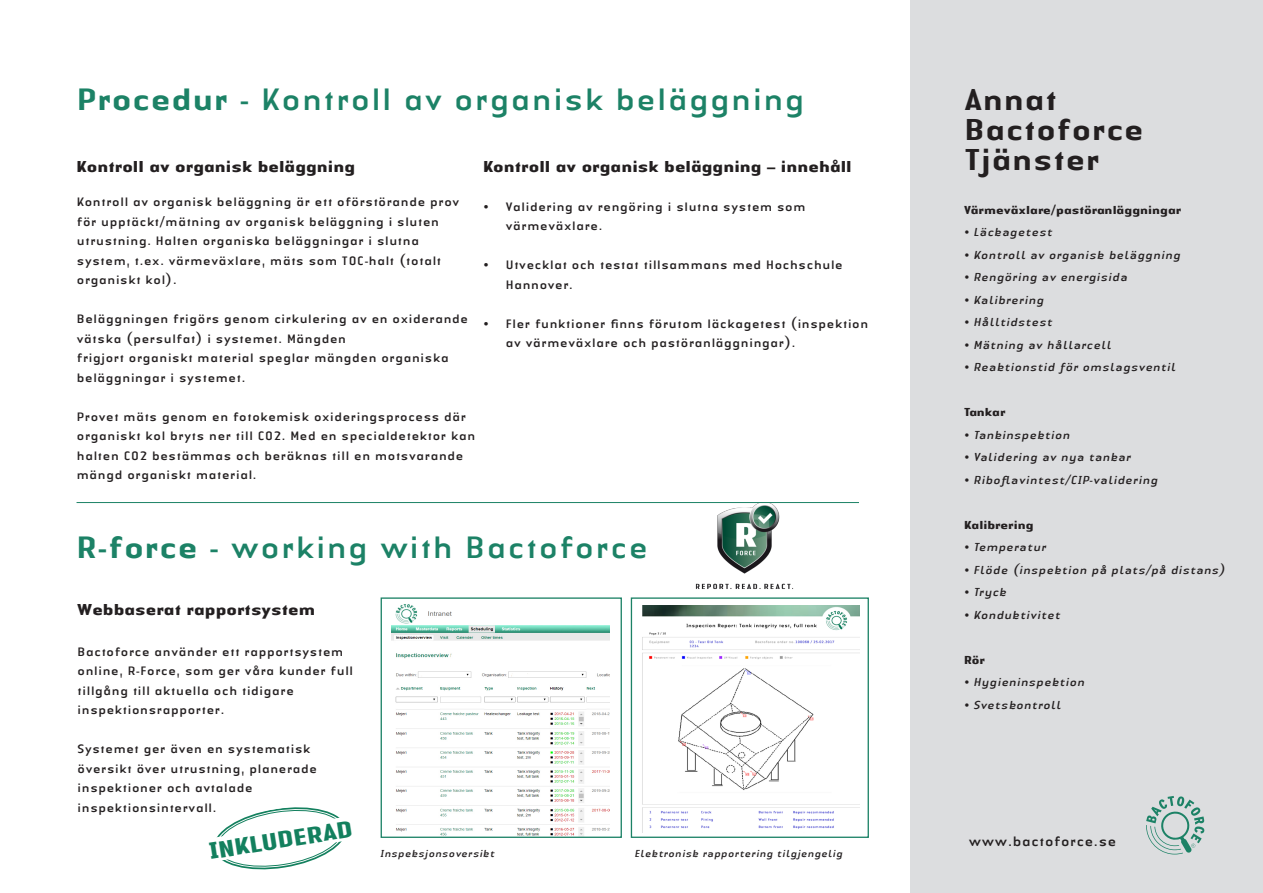
<style>
.page{position:relative;width:1263px;height:893px;background:#fff}
.page>*{position:absolute;margin:0;border:0;box-sizing:border-box;transform-origin:0 0}
.t1{font:32.25px "Authentic Sans LT";color:#1c8266}
.t2{font:500 31.5px "Authentic Sans LT";color:#231f20}
.t3{font:700 24.15px "Authentic Sans Com";color:#13805e}
.t4{font:700 16.5px "Authentic Sans LT";color:#231f20}
.t5{font:14.25px "Authentic Sans LT";color:#231f20}
.t6{font:12.75px/19.5px "Authentic Sans LT";color:#231f20}
.t7{font:italic 12px "Authentic Sans Com";color:#231f20}
.t8{font:700 12px "Authentic Sans Com";color:#231f20}
.t9{font:italic 10.5px "Authentic Sans Com";color:#231f20}
.s1{font-weight:500}
</style>
<div class="page">
<div style="left:910px;top:0;width:353px;height:893px;background:#dcdddf"></div>
<img style="left:691px;top:503px;width:106px;height:86px">
<hr style="left:77px;top:502px;width:782px;height:1px;background:#1c8266">
<svg style="left:1146px;top:796px;width:59px;height:58px"></svg>
<svg style="left:216px;top:807px;width:126px;height:63px"></svg>
<img style="left:391px;top:604px;width:218px;height:232px">
<img style="left:642px;top:605px;width:218px;height:228px">
<div style="left:631px;top:597px;width:238px;height:241px;border:1px solid #1c8266"></div>
<div style="left:381px;top:597px;width:241px;height:241px;border:1px solid #1c8266"></div>
<p class="t1" style="left:77px;top:79px;width:730px"><span class="s1">Procedur</span> - Kontroll av organisk beläggning</p>
<p class="t4" style="left:77px;top:156px;width:280px">Kontroll av organisk beläggning</p>
<p class="t6" style="left:77px;top:192px;width:385px">Kontroll av organisk beläggning är ett oförstörande prov för upptäckt/mätning av organisk beläggning i sluten utrustning. Halten organiska beläggningar i slutna</p>
<p class="t6" style="left:77px;top:251px;width:366px">system, t.ex. värmeväxlare, mäts som TOC-halt (totalt organiskt kol).</p>
<p class="t6" style="left:77px;top:309px;width:393px">Beläggningen frigörs genom cirkulering av en oxiderande vätska (persulfat) i systemet. Mängden</p>
<p class="t6" style="left:77px;top:348px;width:374px">frigjort organiskt material speglar mängden organiska beläggningar i systemet.</p>
<p class="t6" style="left:77px;top:407px;width:400px">Provet mäts genom en fotokemisk oxideringsprocess där organiskt kol bryts ner till CO2. Med en specialdetektor kan halten CO2 bestämmas och beräknas till en motsvarande mängd organiskt material.</p>
<p class="t4" style="left:483px;top:156px;width:370px">Kontroll av organisk beläggning – innehåll</p>
<p class="t6" style="left:505px;top:197px;width:302px;text-indent:-23px">• Validering av rengöring i slutna system som värmeväxlare.</p>
<p class="t6" style="left:505px;top:255px;width:339px;text-indent:-23px">• Utvecklat och testat tillsammans med Hochschule<br>Hannover.</p>
<p class="t6" style="left:505px;top:314px;width:365px;text-indent:-23px">• Fler funktioner finns förutom läckagetest (inspektion av värmeväxlare och pastöranläggningar).</p>
<p class="t1" style="left:76px;top:527px;width:574px"><span class="s1">R-force</span> - working with Bactoforce</p>
<p class="t4" style="left:77px;top:599px;width:239px">Webbaserat rapportsystem</p>
<p class="t6" style="left:77px;top:641px;width:278px">Bactoforce använder ett rapportsystem online, R-Force, som ger våra kunder full tillgång till aktuella och tidigare inspektionsrapporter.</p>
<p class="t6" style="left:77px;top:739px;width:242px">Systemet ger även en systematisk översikt över utrustning, planerade inspektioner och avtalade inspektionsintervall.</p>
<p class="t3" style="left:207px;top:836px;width:147px;rotate:-9deg">INKLUDERAD</p>
<p class="t9" style="left:381px;top:847px;width:116px">Inspeksjonsoversikt</p>
<p class="t9" style="left:635px;top:847px;width:210px">Elektronisk rapportering tilgjengelig</p>
<p class="t2" style="left:964px;top:80px;width:95px">Annat</p>
<p class="t2" style="left:964px;top:110px;width:181px">Bactoforce</p>
<p class="t2" style="left:964px;top:140px;width:137px">Tjänster</p>
<p class="t8" style="left:964px;top:202px;width:219px">Värmeväxlare/pastöranläggningar</p>
<p class="t7" style="left:964px;top:225px;width:90px">• Läckagetest</p>
<p class="t7" style="left:964px;top:247px;width:218px">• Kontroll av organisk beläggning</p>
<p class="t7" style="left:964px;top:270px;width:165px">• Rengöring av energisida</p>
<p class="t7" style="left:964px;top:292px;width:82px">• Kalibrering</p>
<p class="t7" style="left:964px;top:315px;width:91px">• Hålltidstest</p>
<p class="t7" style="left:964px;top:337px;width:149px">• Mätning av hållarcell</p>
<p class="t7" style="left:964px;top:360px;width:214px">• Reaktionstid för omslagsventil</p>
<p class="t8" style="left:964px;top:405px;width:43px">Tankar</p>
<p class="t7" style="left:964px;top:427px;width:108px">• Tankinspektion</p>
<p class="t7" style="left:964px;top:450px;width:169px">• Validering av nya tankar</p>
<p class="t7" style="left:964px;top:472px;width:196px">• Riboflavintest/CIP-validering</p>
<p class="t8" style="left:964px;top:517px;width:71px">Kalibrering</p>
<p class="t7" style="left:964px;top:540px;width:84px">• Temperatur</p>
<p class="t7" style="left:964px;top:562px;width:263px">• Flöde (inspektion på plats/på distans)</p>
<p class="t7" style="left:964px;top:585px;width:45px">• Tryck</p>
<p class="t7" style="left:964px;top:607px;width:98px">• Konduktivitet</p>
<p class="t8" style="left:964px;top:652px;width:22px">Rör</p>
<p class="t7" style="left:964px;top:675px;width:123px">• Hygieninspektion</p>
<p class="t7" style="left:964px;top:697px;width:99px">• Svetskontroll</p>
<p class="t5" style="left:968px;top:832px;width:150px">www.bactoforce.se</p>
</div>
